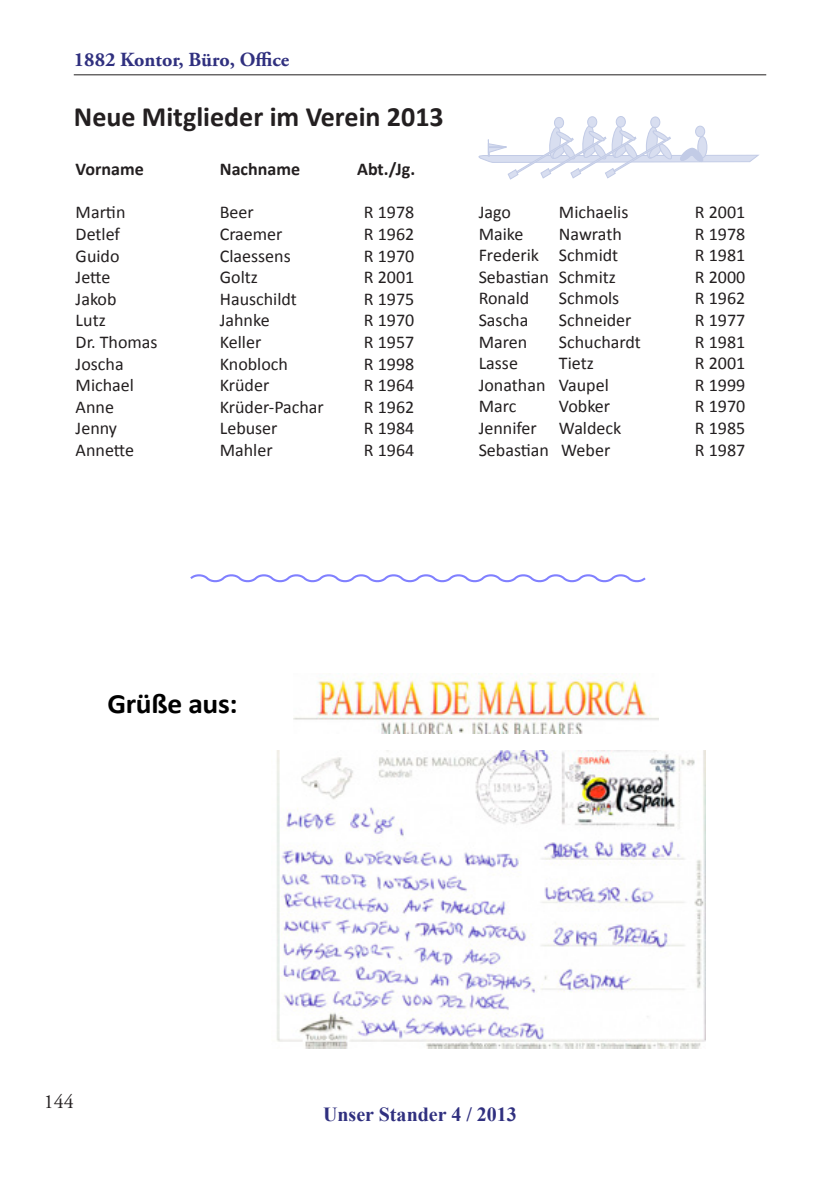
<style>
.page{position:relative;width:840px;height:1191px;background:#fff}
.page>*{position:absolute;margin:0;border:0;box-sizing:border-box;transform-origin:0 0}
.t1{font:700 28px "Calibri";color:#231f20}
.t2{font:700 28px "Calibri";letter-spacing:-.01em;color:#000;scale:1.05 1}
.t3{font:700 20px "Adobe Garamond Pro";color:#30307f}
.t4{font:700 20px "Times New Roman";color:#30307f}
.t5{font:20px "Adobe Garamond Pro";color:#231f20}
.t6{font:18px "Calibri";color:#231f20}
.t7{font:700 18px "Calibri";color:#231f20}
</style>
<div class="page">
<img style="left:293px;top:673px;width:364px;height:60px">
<img style="left:276px;top:751px;width:429px;height:297px">
<hr style="left:74px;top:74px;width:691px;height:1px;background:#231f20">
<div style="left:650px;top:117px;width:9px;height:11px;background:#d8def0;border-radius:50%"></div>
<div style="left:649px;top:116px;width:11px;height:12px;border:1px solid #c2cbe6;border-radius:50%"></div>
<div style="left:587px;top:116px;width:9px;height:12px;background:#d8def0;border-radius:50%"></div>
<div style="left:586px;top:116px;width:11px;height:12px;border:1px solid #c2cbe6;border-radius:50%"></div>
<div style="left:615px;top:116px;width:10px;height:11px;background:#d8def0;border-radius:50%"></div>
<div style="left:615px;top:116px;width:10px;height:12px;border:1px solid #c2cbe6;border-radius:50%"></div>
<div style="left:554px;top:117px;width:9px;height:11px;background:#d8def0;border-radius:50%"></div>
<div style="left:553px;top:117px;width:11px;height:12px;border:1px solid #c2cbe6;border-radius:50%"></div>
<svg style="left:478px;top:124px;width:280px;height:56px"></svg>
<svg style="left:190px;top:574px;width:456px;height:9px"></svg>
<p class="t3" style="left:74px;top:48px;width:217px">1882 Kontor, Büro, Office</p>
<h1 class="t1" style="left:74px;top:100px;width:371px">Neue Mitglieder im Verein 2013</h1>
<p class="t7" style="left:76px;top:158px;width:70px">Vorname</p>
<p class="t7" style="left:220px;top:158px;width:82px">Nachname</p>
<p class="t7" style="left:357px;top:158px;width:60px">Abt./Jg.</p>
<p class="t6" style="left:76px;top:201px;width:51px">Martin</p>
<p class="t6" style="left:220px;top:201px;width:36px">Beer</p>
<p class="t6" style="left:364px;top:201px;width:52px">R 1978</p>
<p class="t6" style="left:76px;top:223px;width:46px">Detlef</p>
<p class="t6" style="left:220px;top:223px;width:64px">Craemer</p>
<p class="t6" style="left:364px;top:223px;width:52px">R 1962</p>
<p class="t6" style="left:76px;top:244px;width:45px">Guido</p>
<p class="t6" style="left:220px;top:244px;width:72px">Claessens</p>
<p class="t6" style="left:364px;top:244px;width:52px">R 1970</p>
<p class="t6" style="left:76px;top:266px;width:36px">Jette</p>
<p class="t6" style="left:220px;top:266px;width:40px">Goltz</p>
<p class="t6" style="left:364px;top:266px;width:52px">R 2001</p>
<p class="t6" style="left:76px;top:288px;width:42px">Jakob</p>
<p class="t6" style="left:220px;top:288px;width:79px">Hauschildt</p>
<p class="t6" style="left:364px;top:288px;width:52px">R 1975</p>
<p class="t6" style="left:76px;top:309px;width:32px">Lutz</p>
<p class="t6" style="left:220px;top:309px;width:51px">Jahnke</p>
<p class="t6" style="left:364px;top:309px;width:52px">R 1970</p>
<p class="t6" style="left:76px;top:331px;width:83px">Dr. Thomas</p>
<p class="t6" style="left:220px;top:331px;width:43px">Keller</p>
<p class="t6" style="left:364px;top:331px;width:52px">R 1957</p>
<p class="t6" style="left:76px;top:352px;width:49px">Joscha</p>
<p class="t6" style="left:220px;top:352px;width:70px">Knobloch</p>
<p class="t6" style="left:364px;top:352px;width:52px">R 1998</p>
<p class="t6" style="left:76px;top:374px;width:60px">Michael</p>
<p class="t6" style="left:220px;top:374px;width:51px">Krüder</p>
<p class="t6" style="left:364px;top:374px;width:52px">R 1964</p>
<p class="t6" style="left:76px;top:396px;width:40px">Anne</p>
<p class="t6" style="left:220px;top:396px;width:105px">Krüder-Pachar</p>
<p class="t6" style="left:364px;top:396px;width:52px">R 1962</p>
<p class="t6" style="left:76px;top:417px;width:43px">Jenny</p>
<p class="t6" style="left:220px;top:417px;width:59px">Lebuser</p>
<p class="t6" style="left:364px;top:417px;width:52px">R 1984</p>
<p class="t6" style="left:76px;top:439px;width:60px">Annette</p>
<p class="t6" style="left:220px;top:439px;width:54px">Mahler</p>
<p class="t6" style="left:364px;top:439px;width:52px">R 1964</p>
<p class="t6" style="left:478px;top:201px;width:34px">Jago</p>
<p class="t6" style="left:558px;top:201px;width:71px">Michaelis</p>
<p class="t6" style="left:694px;top:201px;width:52px">R 2001</p>
<p class="t6" style="left:478px;top:222px;width:46px">Maike</p>
<p class="t6" style="left:558px;top:222px;width:64px">Nawrath</p>
<p class="t6" style="left:694px;top:222px;width:52px">R 1978</p>
<p class="t6" style="left:478px;top:244px;width:141px">Frederik Schmidt</p>
<p class="t6" style="left:694px;top:244px;width:52px">R 1981</p>
<p class="t6" style="left:478px;top:265px;width:139px">Sebastian Schmitz</p>
<p class="t6" style="left:694px;top:265px;width:52px">R 2000</p>
<p class="t6" style="left:478px;top:287px;width:52px">Ronald</p>
<p class="t6" style="left:558px;top:287px;width:62px">Schmols</p>
<p class="t6" style="left:694px;top:287px;width:52px">R 1962</p>
<p class="t6" style="left:478px;top:309px;width:51px">Sascha</p>
<p class="t6" style="left:558px;top:309px;width:74px">Schneider</p>
<p class="t6" style="left:694px;top:309px;width:52px">R 1977</p>
<p class="t6" style="left:478px;top:330px;width:50px">Maren</p>
<p class="t6" style="left:558px;top:330px;width:83px">Schuchardt</p>
<p class="t6" style="left:694px;top:330px;width:52px">R 1981</p>
<p class="t6" style="left:478px;top:352px;width:41px">Lasse</p>
<p class="t6" style="left:558px;top:352px;width:36px">Tietz</p>
<p class="t6" style="left:694px;top:352px;width:52px">R 2001</p>
<p class="t6" style="left:478px;top:373px;width:131px">Jonathan Vaupel</p>
<p class="t6" style="left:694px;top:373px;width:52px">R 1999</p>
<p class="t6" style="left:478px;top:395px;width:39px">Marc</p>
<p class="t6" style="left:558px;top:395px;width:53px">Vobker</p>
<p class="t6" style="left:694px;top:395px;width:52px">R 1970</p>
<p class="t6" style="left:478px;top:417px;width:144px">Jennifer Waldeck</p>
<p class="t6" style="left:694px;top:417px;width:52px">R 1985</p>
<p class="t6" style="left:478px;top:438px;width:133px">Sebastian Weber</p>
<p class="t6" style="left:694px;top:438px;width:52px">R 1987</p>
<h1 class="t2" style="left:107px;top:686px;width:126px">Grüße aus:</h1>
<p class="t5" style="left:44px;top:1089px;width:31px">144</p>
<p class="t4" style="left:323px;top:1100px;width:195px">Unser Stander 4 / 2013</p>
</div>
